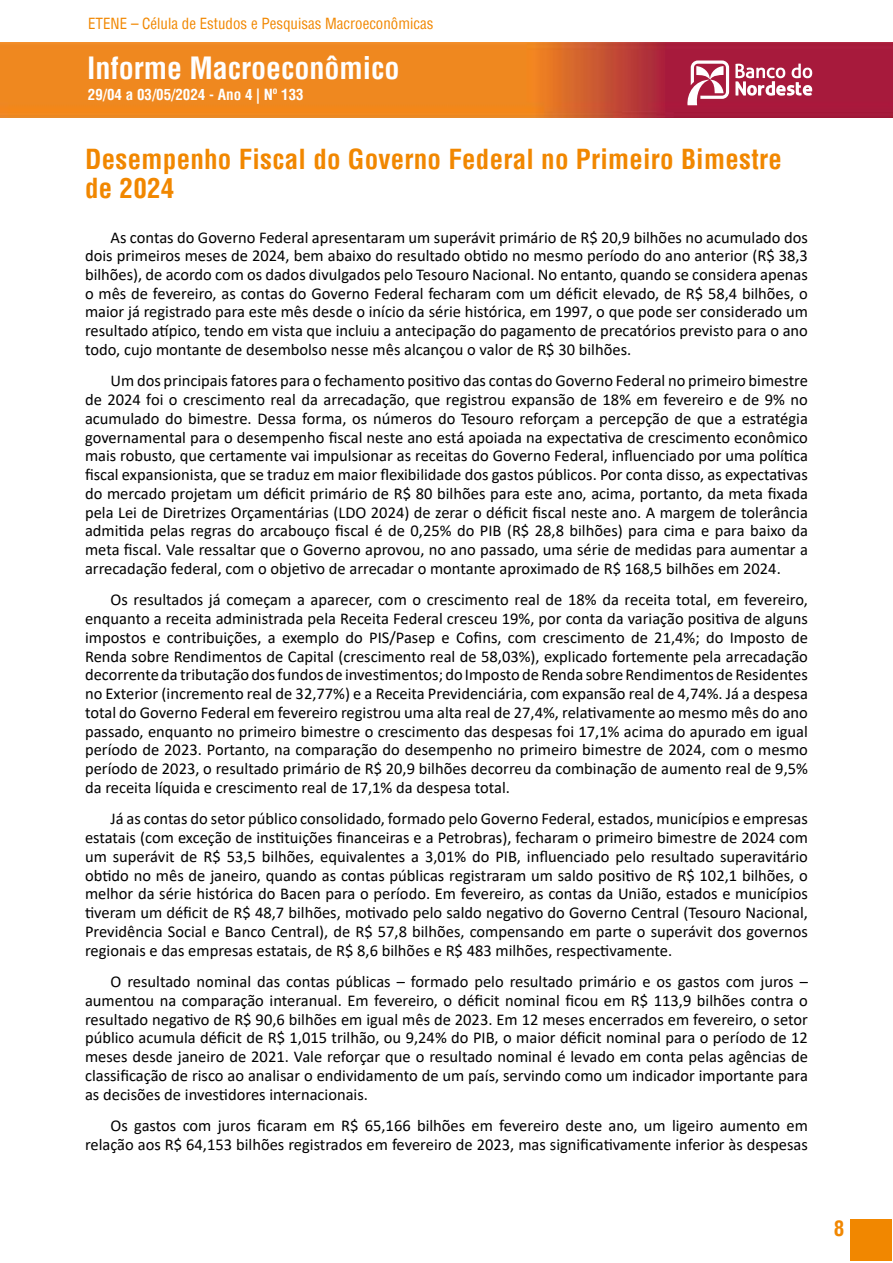
<style>
.page{position:relative;width:893px;height:1263px;background:#fff}
.page>*{position:absolute;margin:0;border:0;box-sizing:border-box;transform-origin:0 0}
.t1{font:700 condensed 30px "Helvetica";color:#fff}
.t2{font:700 condensed 27px/29.1px "Helvetica";letter-spacing:.01em;color:#f18700}
.t3{font:700 condensed 21px "Helvetica";color:#f18700}
.t4{font:16.5px/18.8px "Calibri";color:#000;text-align:justify}
.t5{font:condensed 15px "Helvetica";color:#f18700}
.t6{font:700 condensed 15px "Helvetica";color:#fff}
</style>
<div class="page">
<img style="left:0;top:43px;width:893px;height:75px">
<svg style="left:686px;top:61px;width:43px;height:44px"></svg>
<svg style="left:735px;top:64px;width:77px;height:32px"></svg>
<div style="left:850px;top:1219px;width:42px;height:41px;background:#f18700"></div>
<p class="t5" style="left:88px;top:14px;width:347px">ETENE – Célula de Estudos e Pesquisas Macroeconômicas</p>
<h1 class="t1" style="left:87px;top:48px;width:314px">Informe Macroeconômico</h1>
<p class="t6" style="left:88px;top:85px;width:217px">29/04 a 03/05/2024 - Ano 4 | Nº 133</p>
<h2 class="t2" style="left:85px;top:145px;width:698px">Desempenho Fiscal do Governo Federal no Primeiro Bimestre de 2024</h2>
<p class="t4" style="left:85px;top:227px;width:724px;text-indent:26px">As contas do Governo Federal apresentaram um superávit primário de R$ 20,9 bilhões no acumulado dos dois primeiros meses de 2024, bem abaixo do resultado obtido no mesmo período do ano anterior (R$ 38,3 bilhões), de acordo com os dados divulgados pelo Tesouro Nacional. No entanto, quando se considera apenas o mês de fevereiro, as contas do Governo Federal fecharam com um déficit elevado, de R$ 58,4 bilhões, o maior já registrado para este mês desde o início da série histórica, em 1997, o que pode ser considerado um resultado atípico, tendo em vista que incluiu a antecipação do pagamento de precatórios previsto para o ano todo, cujo montante de desembolso nesse mês alcançou o valor de R$ 30 bilhões.</p>
<p class="t4" style="left:85px;top:371px;width:724px;text-indent:26px">Um dos principais fatores para o fechamento positivo das contas do Governo Federal no primeiro bimestre de 2024 foi o crescimento real da arrecadação, que registrou expansão de 18% em fevereiro e de 9% no acumulado do bimestre. Dessa forma, os números do Tesouro reforçam a percepção de que a estratégia governamental para o desempenho fiscal neste ano está apoiada na expectativa de crescimento econômico mais robusto, que certamente vai impulsionar as receitas do Governo Federal, influenciado por uma política fiscal expansionista, que se traduz em maior flexibilidade dos gastos públicos. Por conta disso, as expectativas do mercado projetam um déficit primário de R$ 80 bilhões para este ano, acima, portanto, da meta fixada pela Lei de Diretrizes Orçamentárias (LDO 2024) de zerar o déficit fiscal neste ano. A margem de tolerância admitida pelas regras do arcabouço fiscal é de 0,25% do PIB (R$ 28,8 bilhões) para cima e para baixo da meta fiscal. Vale ressaltar que o Governo aprovou, no ano passado, uma série de medidas para aumentar a arrecadação federal, com o objetivo de arrecadar o montante aproximado de R$ 168,5 bilhões em 2024.</p>
<p class="t4" style="left:85px;top:590px;width:724px;text-indent:26px">Os resultados já começam a aparecer, com o crescimento real de 18% da receita total, em fevereiro, enquanto a receita administrada pela Receita Federal cresceu 19%, por conta da variação positiva de alguns impostos e contribuições, a exemplo do PIS/Pasep e Cofins, com crescimento de 21,4%; do Imposto de Renda sobre Rendimentos de Capital (crescimento real de 58,03%), explicado fortemente pela arrecadação decorrente da tributação dos fundos de investimentos; do Imposto de Renda sobre Rendimentos de Residentes no Exterior (incremento real de 32,77%) e a Receita Previdenciária, com expansão real de 4,74%. Já a despesa total do Governo Federal em fevereiro registrou uma alta real de 27,4%, relativamente ao mesmo mês do ano passado, enquanto no primeiro bimestre o crescimento das despesas foi 17,1% acima do apurado em igual período de 2023. Portanto, na comparação do desempenho no primeiro bimestre de 2024, com o mesmo período de 2023, o resultado primário de R$ 20,9 bilhões decorreu da combinação de aumento real de 9,5% da receita líquida e crescimento real de 17,1% da despesa total.</p>
<p class="t4" style="left:85px;top:809px;width:724px;text-indent:26px">Já as contas do setor público consolidado, formado pelo Governo Federal, estados, municípios e empresas estatais (com exceção de instituições financeiras e a Petrobras), fecharam o primeiro bimestre de 2024 com um superávit de R$ 53,5 bilhões, equivalentes a 3,01% do PIB, influenciado pelo resultado superavitário obtido no mês de janeiro, quando as contas públicas registraram um saldo positivo de R$ 102,1 bilhões, o melhor da série histórica do Bacen para o período. Em fevereiro, as contas da União, estados e municípios tiveram um déficit de R$ 48,7 bilhões, motivado pelo saldo negativo do Governo Central (Tesouro Nacional, Previdência Social e Banco Central), de R$ 57,8 bilhões, compensando em parte o superávit dos governos regionais e das empresas estatais, de R$ 8,6 bilhões e R$ 483 milhões, respectivamente.</p>
<p class="t4" style="left:85px;top:972px;width:724px;text-indent:26px">O resultado nominal das contas públicas – formado pelo resultado primário e os gastos com juros – aumentou na comparação interanual. Em fevereiro, o déficit nominal ficou em R$ 113,9 bilhões contra o resultado negativo de R$ 90,6 bilhões em igual mês de 2023. Em 12 meses encerrados em fevereiro, o setor público acumula déficit de R$ 1,015 trilhão, ou 9,24% do PIB, o maior déficit nominal para o período de 12 meses desde janeiro de 2021. Vale reforçar que o resultado nominal é levado em conta pelas agências de classificação de risco ao analisar o endividamento de um país, servindo como um indicador importante para as decisões de investidores internacionais.</p>
<p class="t4" style="left:85px;top:1116px;width:724px;text-align:right">Os gastos com juros ficaram em R$ 65,166 bilhões em fevereiro deste ano, um ligeiro aumento em relação aos R$ 64,153 bilhões registrados em fevereiro de 2023, mas significativamente inferior às despesas</p>
<p class="t3" style="left:834px;top:1214px;width:12px">8</p>
</div>
